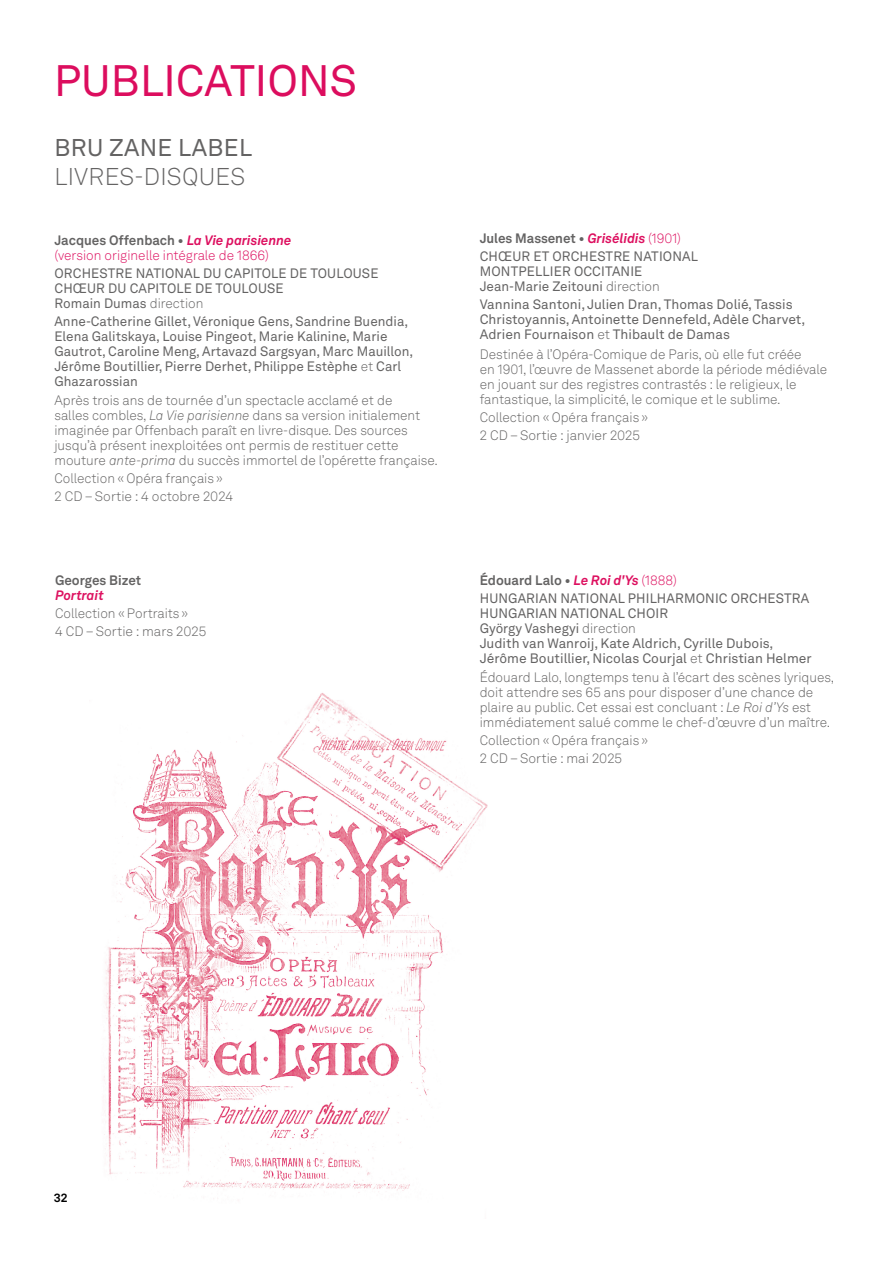
<style>
.page{position:relative;width:893px;height:1263px;background:#fff}
.page>*{position:absolute;margin:0;border:0;box-sizing:border-box;transform-origin:0 0}
.t1{font:43.5px "Akkurat LL";color:#dc0d5e}
.t2{font:300 24px "Akkurat LL";letter-spacing:.01em;color:#646363}
.t3{font:24px "Akkurat LL";letter-spacing:.01em;color:#646363}
.t4{font:300 13.5px/15px "Akkurat LL";color:#646363}
.t5{font:13.5px/15px "Akkurat LL";color:#646363}
.t6{font:13.5px/15px "Akkurat LL";color:#656464}
.t7{font:300 13.5px/18px "Akkurat LL";color:#656464}
.t8{font:300 13.5px/15px "Akkurat LL";color:#dd0f5f}
.t9{font:700 13.5px "Akkurat LL";color:#646363}
.t10{font:italic 700 13.5px "Akkurat LL";color:#dd1160}
.t11{font:700 12px "Akkurat LL";color:#000}
.s1{font-weight:700;color:#646363}
.s2{font-weight:700;font-style:italic}
.s3{color:#656464}
.s4{font-weight:300;color:#656464}
.s5{font-weight:300}
.s6{font-style:italic}
.s7{color:#656564}
.s8{color:#646363}
.s9{font-weight:700}
.s10{font-weight:700;font-style:italic;color:#dd0f5f}
.s11{font-weight:300;color:#dd0f5f}
</style>
<div class="page">
<img style="left:104px;top:693px;width:384px;height:500px">
<h1 class="t1" style="left:54px;top:48px;width:304px">PUBLICATIONS</h1>
<h2 class="t3" style="left:55px;top:130px;width:199px">BRU ZANE LABEL</h2>
<h2 class="t2" style="left:55px;top:160px;width:192px">LIVRES-DISQUES</h2>
<p class="t8" style="left:54px;top:232px;width:238px"><span class="s1">Jacques Offenbach •</span> <span class="s2">La Vie parisienne </span>(version originelle intégrale de 1866)</p>
<p class="t5" style="left:54px;top:265px;width:326px">ORCHESTRE NATIONAL DU CAPITOLE DE TOULOUSE<br>CHŒUR DU CAPITOLE DE TOULOUSE<br><span class="s3">Romain Dumas</span> <span class="s4">direction</span></p>
<p class="t6" style="left:54px;top:313px;width:360px">Anne-Catherine Gillet, Véronique Gens, Sandrine Buendia, Elena Galitskaya, Louise Pingeot, Marie Kalinine, Marie Gautrot, Caroline Meng, Artavazd Sargsyan, Marc Mauillon, Jérôme Boutillier, Pierre Derhet, Philippe Estèphe <span class="s5">et</span> Carl Ghazarossian</p>
<p class="t4" style="left:54px;top:393px;width:385px">Après trois ans de tournée d’un spectacle acclamé et de<br>salles combles, <span class="s6">La Vie parisienne</span> dans sa version initialement imaginée par Offenbach paraît en livre-disque. Des sources jusqu’à présent inexploitées ont permis de restituer cette mouture <span class="s6">ante-prima</span> du succès immortel de l’opérette française.</p>
<p class="t7" style="left:54px;top:469px;width:180px">Collection « Opéra français »<br><span class="s7">2 C</span><span class="s8">D – Sortie : 4 octobre 2024</span></p>
<p class="t9" style="left:55px;top:570px;width:88px">Georges Bizet</p>
<p class="t10" style="left:55px;top:585px;width:50px">Portrait</p>
<p class="t7" style="left:55px;top:604px;width:135px">Collection « Portraits »</p>
<p class="t4" style="left:55px;top:623px;width:153px">4 CD – Sortie : mars 2025</p>
<p class="t5" style="left:480px;top:229px;width:220px;line-height:18px"><span class="s9">Jules Massenet •</span> <span class="s10">Grisélidis</span> <span class="s11">(1901)<br></span>CHŒUR ET ORCHESTRE NATIONAL</p>
<p class="t5" style="left:480px;top:263px;width:181px">MONTPELLIER OCCITANIE<br><span class="s3">Jean-Marie Zeitouni</span> <span class="s4">direction</span></p>
<p class="t5" style="left:480px;top:296px;width:327px">Vannina Santoni, Julien Dran, Thomas Dolié, Tassis<br>Christoyannis, Antoinette Dennefeld, Adèle Charvet,<br>Adrien Fournaison <span class="s5">et</span> Thibault de Damas</p>
<p class="t4" style="left:480px;top:346px;width:349px">Destinée à l’Opéra-Comique de Paris, où elle fut créée<br>en 1901, l’œuvre de Massenet aborde la période médiévale en jouant sur des registres contrastés : le religieux, le fantastique, la simplicité, le comique et le sublime.</p>
<p class="t7" style="left:480px;top:408px;width:170px">Collection « Opéra français »</p>
<p class="t4" style="left:480px;top:427px;width:162px">2 CD – Sortie : janvier 2025</p>
<p class="t5" style="left:480px;top:570px;width:331px;line-height:18px"><span class="s9">Édouard Lalo •</span> <span class="s10">Le Roi d'Ys</span> <span class="s11">(1888)<br></span>HUNGARIAN NATIONAL PHILHARMONIC ORCHESTRA</p>
<p class="t5" style="left:480px;top:605px;width:334px">HUNGARIAN NATIONAL CHOIR<br><span class="s3">György Vashegyi</span> <span class="s4">direction<br></span>Judith van Wanroij, Kate Aldrich, Cyrille Dubois, Jérôme Boutillier, Nicolas Courjal <span class="s5">et</span> Christian Helmer</p>
<p class="t4" style="left:480px;top:670px;width:356px">Édouard Lalo, longtemps tenu à l’écart des scènes lyriques, doit attendre ses 65 ans pour disposer d’une chance de plaire au public. Cet essai est concluant : <span class="s6">Le Roi d’Ys</span> est immédiatement salué comme le chef-d’œuvre d’un maître.</p>
<p class="t7" style="left:480px;top:731px;width:170px">Collection « Opéra français »</p>
<p class="t4" style="left:480px;top:751px;width:144px">2 CD – Sortie : mai 2025</p>
<p class="t11" style="left:54px;top:1189px;width:15px">32</p>
</div>
